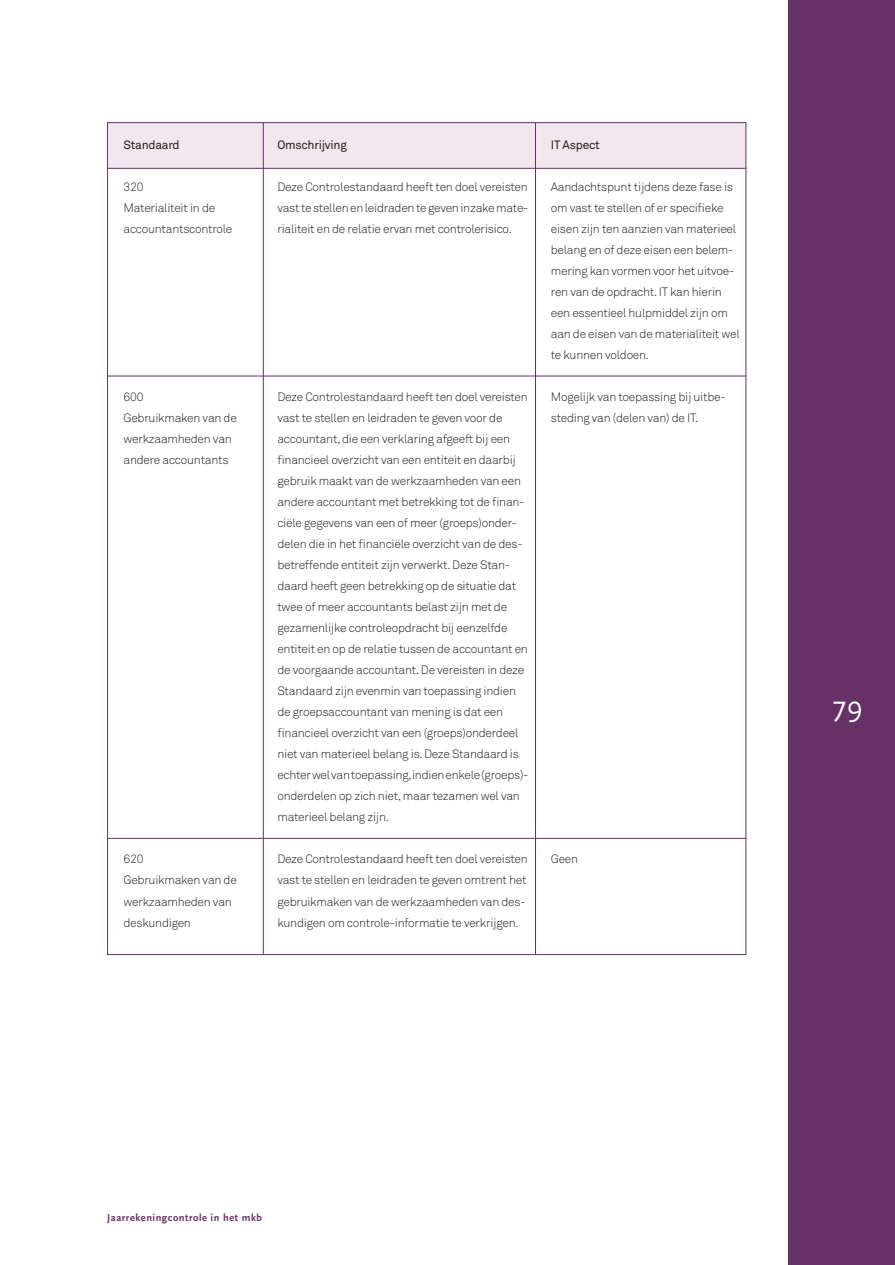
<style>
.page{position:relative;width:895px;height:1265px;background:#fff}
.page>*{position:absolute;margin:0;border:0;box-sizing:border-box;transform-origin:0 0}
.t1{font:30px "Scala Sans Caps";color:#fff}
.t2{font:300 12px/21px "Akkurat";letter-spacing:-.02em;color:#231f20}
.t3{font:12px "Akkurat";letter-spacing:-.02em;color:#231f20}
.t4{font:700 10.5px "Scala Sans";letter-spacing:.05em;color:#663165}
</style>
<div class="page">
<div style="left:787px;top:0;width:107px;height:1264px;background:#663165"></div>
<div style="left:107px;top:122px;width:638px;height:46px;background:#f1e8ee"></div>
<hr style="left:535px;top:122px;width:1px;height:832px;background:#663165">
<hr style="left:263px;top:122px;width:1px;height:832px;background:#663165">
<hr style="left:108px;top:838px;width:637px;height:1px;background:#663165">
<hr style="left:108px;top:375px;width:637px;height:1px;background:#663165">
<hr style="left:108px;top:168px;width:637px;height:1px;background:#663165">
<p class="t3" style="left:123px;top:137px;width:58px">Standaard</p>
<p class="t3" style="left:277px;top:137px;width:71px">Omschrijving</p>
<p class="t3" style="left:550px;top:137px;width:50px">IT Aspect</p>
<p class="t2" style="left:123px;top:176px;width:110px">320<br>Materialiteit in de accountantscontrole</p>
<p class="t2" style="left:123px;top:386px;width:115px">600<br>Gebruikmaken van de werkzaamheden van andere accountants</p>
<p class="t2" style="left:123px;top:848px;width:115px">620<br>Gebruikmaken van de werkzaamheden van deskundigen</p>
<p class="t2" style="left:277px;top:176px;width:252px;text-align:justify">Deze Controlestandaard heeft ten doel vereisten vast te stellen en leidraden te geven inzake mate&shy;rialiteit en de relatie ervan met controlerisico.</p>
<p class="t2" style="left:277px;top:386px;width:252px">Deze Controlestandaard heeft ten doel vereisten vast te stellen en leidraden te geven voor de accountant,die een verklaring afgeeft bij een financieel overzicht van een entiteit en daarbij gebruik maakt van de werkzaamheden van een andere accountant met betrekking tot de finan&shy;ciële gegevens van een of meer (groeps)onder&shy;delen die in het financiële overzicht van de des&shy;betreffende entiteit zijn verwerkt. Deze Stan&shy;daard heeft geen betrekking op de situatie dat twee of meer accountants belast zijn met de gezamenlijke controleopdracht bij eenzelfde entiteit en op de relatie tussen de accountant en de voorgaande accountant. De vereisten in deze Standaard zijn evenmin van toepassing indien de groepsaccountant van mening is dat een financieel overzicht van een (groeps)onderdeel niet van materieel belang is. Deze Standaard is echterwelvantoepassing,indienenkele(groeps)- onderdelen op zich niet,maar tezamen wel van materieel belang zijn.</p>
<p class="t2" style="left:277px;top:848px;width:252px">Deze Controlestandaard heeft ten doel vereisten vast te stellen en leidraden te geven omtrent het gebruikmaken van de werkzaamheden van des&shy;kundigen om controle-informatie te verkrijgen.</p>
<p class="t2" style="left:550px;top:176px;width:190px">Aandachtspunt tijdens deze fase is om vast te stellen of er specifieke eisen zijn ten aanzien van materieel belang en of deze eisen een belem&shy;mering kan vormen voor het uitvoe&shy;ren van de opdracht. IT kan hierin een essentieel hulpmiddel zijn om aan de eisen van de materialiteit wel te kunnen voldoen.</p>
<p class="t2" style="left:550px;top:386px;width:176px">Mogelijk van toepassing bij uitbe&shy;steding van (delen van) de IT.</p>
<p class="t2" style="left:550px;top:848px;width:29px">Geen</p>
<h1 class="t1" style="left:832px;top:690px;width:32px">79</h1>
<p class="t4" style="left:107px;top:1211px;width:156px">Jaarrekeningcontrole in het mkb</p>
</div>
